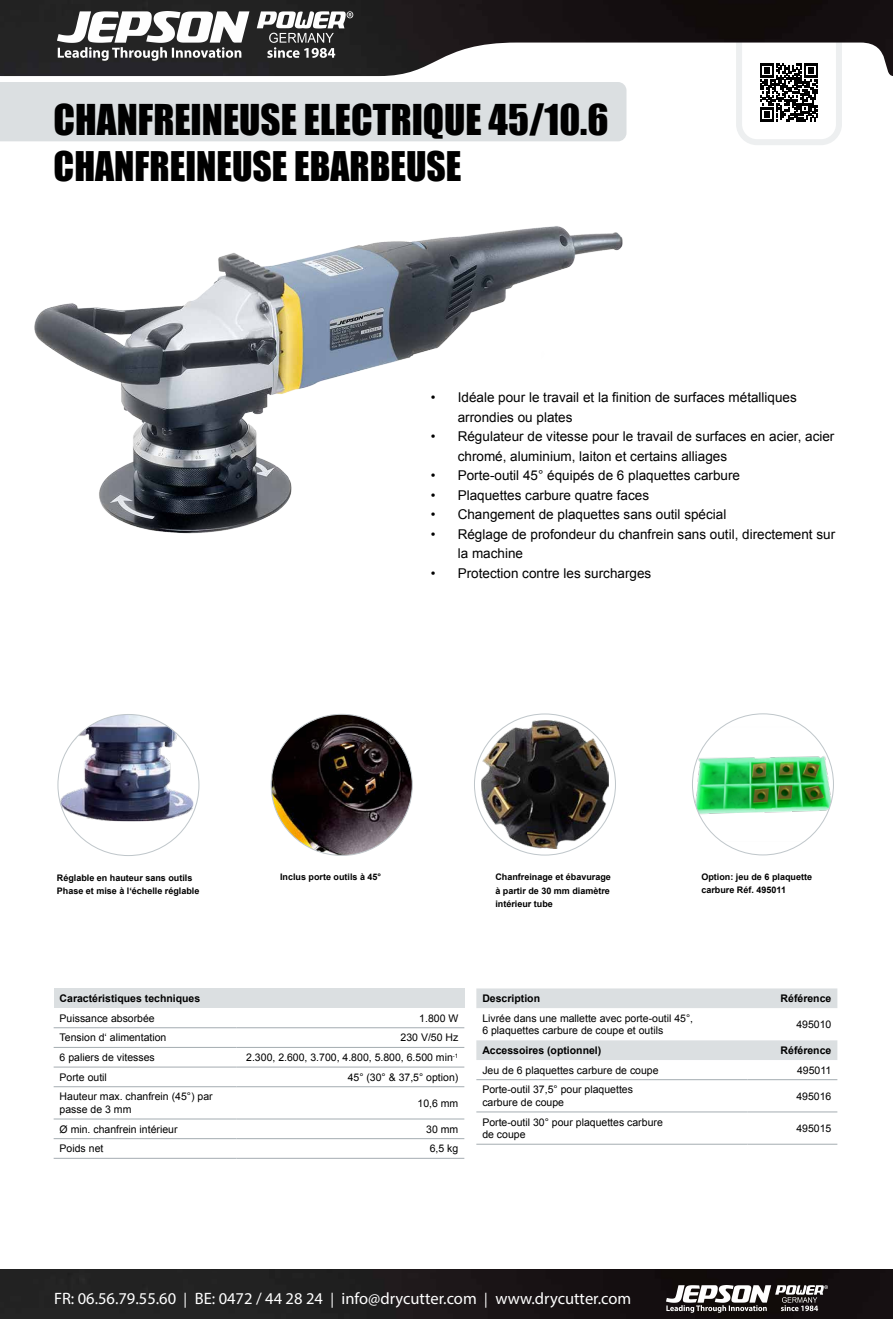
<style>
.page{position:relative;width:893px;height:1319px;background:#fff}
.page>*{position:absolute;margin:0;border:0;box-sizing:border-box;transform-origin:0 0}
.t1{font:39px "Impact";color:#000}
.t2{font:37.5px "Impact";color:#000}
.t3{font:16.5px "Myriad Pro";color:#fff}
.t4{font:13.5px/19.5px "Arial";color:#000}
.t5{font:10.5px/12.6px "Arial";color:#000}
.t6{font:700 10.5px "Arial";color:#000}
.t7{font:700 9px/13.5px "Arial";color:#000}
.s1{font-size:15px}
</style>
<div class="page">
<img style="left:27px;top:89px;width:600px;height:445px">
<img style="left:59px;top:714px;width:134px;height:107px">
<div style="left:0;top:82px;width:626px;height:59px;background:#dbdfe1"></div>
<img style="left:271px;top:714px;width:141px;height:141px;border-radius:70px">
<img style="left:481px;top:720px;width:128px;height:128px">
<img style="left:692px;top:713px;width:141px;height:141px;border-radius:71px">
<svg style="left:736px;top:76px;width:106px;height:69px"></svg>
<div style="left:54px;top:988px;width:410px;height:19px;background:#dbdfe1"></div>
<hr style="left:54px;top:1027px;width:182px;height:1px;background:#a4acb1">
<hr style="left:236px;top:1027px;width:228px;height:1px;background:#a4acb1">
<hr style="left:54px;top:1046px;width:182px;height:1px;background:#a4acb1">
<hr style="left:236px;top:1046px;width:228px;height:1px;background:#a4acb1">
<hr style="left:54px;top:1066px;width:182px;height:1px;background:#a4acb1">
<hr style="left:236px;top:1066px;width:228px;height:1px;background:#a4acb1">
<hr style="left:54px;top:1086px;width:182px;height:1px;background:#a4acb1">
<hr style="left:236px;top:1086px;width:228px;height:1px;background:#a4acb1">
<hr style="left:54px;top:1118px;width:182px;height:1px;background:#a4acb1">
<hr style="left:236px;top:1118px;width:228px;height:1px;background:#a4acb1">
<hr style="left:54px;top:1138px;width:182px;height:1px;background:#a4acb1">
<hr style="left:236px;top:1138px;width:228px;height:1px;background:#a4acb1">
<hr style="left:54px;top:1157px;width:182px;height:1px;background:#a4acb1">
<hr style="left:236px;top:1157px;width:228px;height:1px;background:#a4acb1">
<svg style="left:476px;top:988px;width:361px;height:71px"></svg>
<hr style="left:476px;top:1079px;width:271px;height:1px;background:#a4acb1">
<hr style="left:747px;top:1079px;width:90px;height:1px;background:#a4acb1">
<hr style="left:476px;top:1111px;width:271px;height:1px;background:#a4acb1">
<hr style="left:747px;top:1111px;width:90px;height:1px;background:#a4acb1">
<hr style="left:476px;top:1143px;width:271px;height:1px;background:#a4acb1">
<hr style="left:747px;top:1143px;width:90px;height:1px;background:#a4acb1">
<img style="left:0;top:0;width:893px;height:76px">
<svg style="left:51px;top:0;width:324px;height:74px;fill:#242424"></svg>
<img style="left:0;top:1269px;width:893px;height:49px">
<svg style="left:661px;top:1269px;width:178px;height:49px;fill:#110c0d"></svg>
<h1 class="t1" style="left:54px;top:89px;width:556px">CHANFREINEUSE ELECTRIQUE 45/10.6</h1>
<h2 class="t2" style="left:54px;top:137px;width:409px">CHANFREINEUSE EBARBEUSE</h2>
<p class="t4" style="left:458px;top:388px;width:341px;text-indent:-27px">• Idéale pour le travail et la finition de surfaces métalliques arrondies ou plates</p>
<p class="t4" style="left:458px;top:427px;width:378px;text-indent:-27px">• Régulateur de vitesse pour le travail de surfaces en acier, acier chromé, aluminium, laiton et certains alliages</p>
<p class="t4" style="left:431px;top:466px;width:311px">• Porte-outil 45° équipés de 6 plaquettes carbure</p>
<p class="t4" style="left:431px;top:485px;width:220px">• Plaquettes carbure quatre faces</p>
<p class="t4" style="left:431px;top:505px;width:297px">• Changement de plaquettes sans outil spécial</p>
<p class="t4" style="left:458px;top:524px;width:379px;text-indent:-27px">• Réglage de profondeur du chanfrein sans outil, directement sur la machine</p>
<p class="t4" style="left:431px;top:563px;width:222px">• Protection contre les surcharges</p>
<p class="t7" style="left:57px;top:870px;width:144px">Réglable en hauteur sans outils<br>Phase et mise à l‘échelle réglable</p>
<p class="t7" style="left:280px;top:870px;width:103px">Inclus porte outils à 45°</p>
<p class="t7" style="left:495px;top:870px;width:117px;text-align:justify">Chanfreinage et ébavurage à partir de 30 mm diamètre intérieur tube</p>
<p class="t7" style="left:701px;top:870px;width:112px">Option: jeu de 6 plaquette carbure Réf. 495011</p>
<p class="t6" style="left:60px;top:991px;width:142px">Caractéristiques techniques</p>
<p class="t5" style="left:60px;top:1011px;width:97px">Puissance absorbée</p>
<p class="t5" style="left:419px;top:1011px;width:41px">1.800 W</p>
<p class="t5" style="left:60px;top:1031px;width:108px">Tension d‘ alimentation</p>
<p class="t5" style="left:401px;top:1031px;width:59px">230 V/50 Hz</p>
<p class="t5" style="left:60px;top:1050px;width:97px">6 paliers de vitesses</p>
<p class="t5" style="left:246px;top:1050px;width:214px">2.300, 2.600, 3.700, 4.800, 5.800, 6.500 min<sup>-1</sup></p>
<p class="t5" style="left:60px;top:1070px;width:49px">Porte outil</p>
<p class="t5" style="left:348px;top:1070px;width:112px">45° (30° &amp; 37,5° option)</p>
<p class="t5" style="left:60px;top:1090px;width:155px">Hauteur max. chanfrein (45°) par passe de 3 mm</p>
<p class="t5" style="left:417px;top:1096px;width:42px">10,6 mm</p>
<p class="t5" style="left:60px;top:1122px;width:119px">Ø min. chanfrein intérieur</p>
<p class="t5" style="left:426px;top:1122px;width:34px">30 mm</p>
<p class="t5" style="left:60px;top:1142px;width:45px">Poids net</p>
<p class="t5" style="left:430px;top:1142px;width:30px">6,5 kg</p>
<p class="t6" style="left:482px;top:991px;width:59px">Description</p>
<p class="t6" style="left:781px;top:991px;width:52px">Référence</p>
<p class="t5" style="left:482px;top:1011px;width:212px">Livrée dans une mallette avec porte-outil 45°,<br>6 plaquettes carbure de coupe et outils</p>
<p class="t5" style="left:796px;top:1017px;width:37px">495010</p>
<p class="t6" style="left:482px;top:1043px;width:121px">Accessoires (optionnel)</p>
<p class="t6" style="left:781px;top:1043px;width:52px">Référence</p>
<p class="t5" style="left:482px;top:1063px;width:178px">Jeu de 6 plaquettes carbure de coupe</p>
<p class="t5" style="left:797px;top:1063px;width:36px">495011</p>
<p class="t5" style="left:482px;top:1083px;width:152px">Porte-outil 37,5° pour plaquettes carbure de coupe</p>
<p class="t5" style="left:796px;top:1089px;width:37px">495016</p>
<p class="t5" style="left:482px;top:1115px;width:182px">Porte-outil 30° pour plaquettes carbure de coupe</p>
<p class="t5" style="left:796px;top:1121px;width:37px">495015</p>
<h3 class="t3" style="left:54px;top:1287px;width:579px">FR: 06.56.79.55.60 <span class="s1">|</span> BE: 0472 / 44 28 24 <span class="s1">|</span> info@drycutter.com <span class="s1">|</span> www.drycutter.com</h3>
</div>
